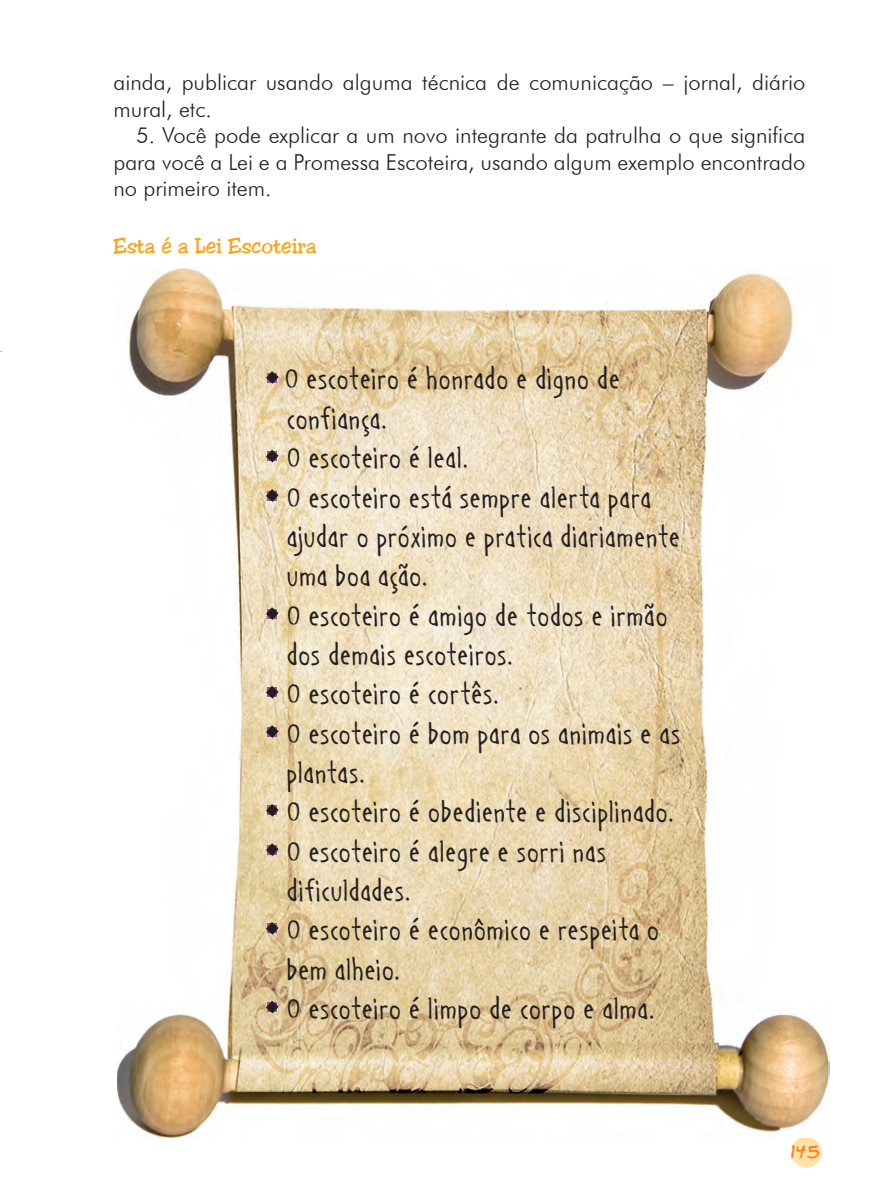
<style>
.page{position:relative;width:879px;height:1191px;background:#fff}
.page>*{position:absolute;margin:0;border:0;box-sizing:border-box;transform-origin:0 0}
.t1{font:32.8px/39.4px "Handage AOE";letter-spacing:.065em;color:#231f20}
._4mm{font:300 22px/26.4px "Futura BT";color:#231f20}
.t2{font:22px "Jester";color:#f9a51b}
.t3{font:16px "ACME Secret Agent";color:#f58220}
</style>
<div class="page">
<div style="left:791px;top:1137px;width:31px;height:30px;background:#ffe2a5;border-radius:50%"></div>
<img style="left:117px;top:268px;width:712px;height:869px">
<svg style="left:266px;top:371px;width:13px;height:13px"></svg>
<svg style="left:266px;top:450px;width:13px;height:12px"></svg>
<svg style="left:266px;top:489px;width:13px;height:13px"></svg>
<svg style="left:266px;top:607px;width:13px;height:13px"></svg>
<svg style="left:266px;top:686px;width:13px;height:12px"></svg>
<svg style="left:266px;top:725px;width:13px;height:13px"></svg>
<svg style="left:266px;top:804px;width:13px;height:12px"></svg>
<svg style="left:266px;top:843px;width:13px;height:13px"></svg>
<svg style="left:266px;top:922px;width:13px;height:12px"></svg>
<svg style="left:266px;top:1000px;width:13px;height:13px"></svg>
<p class="_4mm" style="left:113px;top:69px;width:693px">ainda, publicar usando alguma técnica de comunicação – jornal, diário mural, etc.</p>
<p class="_4mm" style="left:113px;top:122px;width:693px;text-align:justify;text-indent:23px">5. Você pode explicar a um novo integrante da patrulha o que significa para você a Lei e a Promessa Escoteira, usando algum exemplo encontrado no primeiro item.</p>
<p class="t2" style="left:113px;top:232px;width:205px">Esta é a Lei Escoteira</p>
<p class="t1" style="left:286px;top:359px;width:395px">O escoteiro é honrado e digno de confiança.<br>O escoteiro é leal.<br>O escoteiro está sempre alerta para ajudar o próximo e pratica diariamente uma boa ação.<br>O escoteiro é amigo de todos e irmão dos demais escoteiros.<br>O escoteiro é cortês.<br>O escoteiro é bom para os animais e as plantas.<br>O escoteiro é obediente e disciplinado.<br>O escoteiro é alegre e sorri nas dificuldades.<br>O escoteiro é econômico e respeita o bem alheio.<br>O escoteiro é limpo de corpo e alma.</p>
<p class="t3" style="left:790px;top:1140px;width:31px">145</p>
</div>
